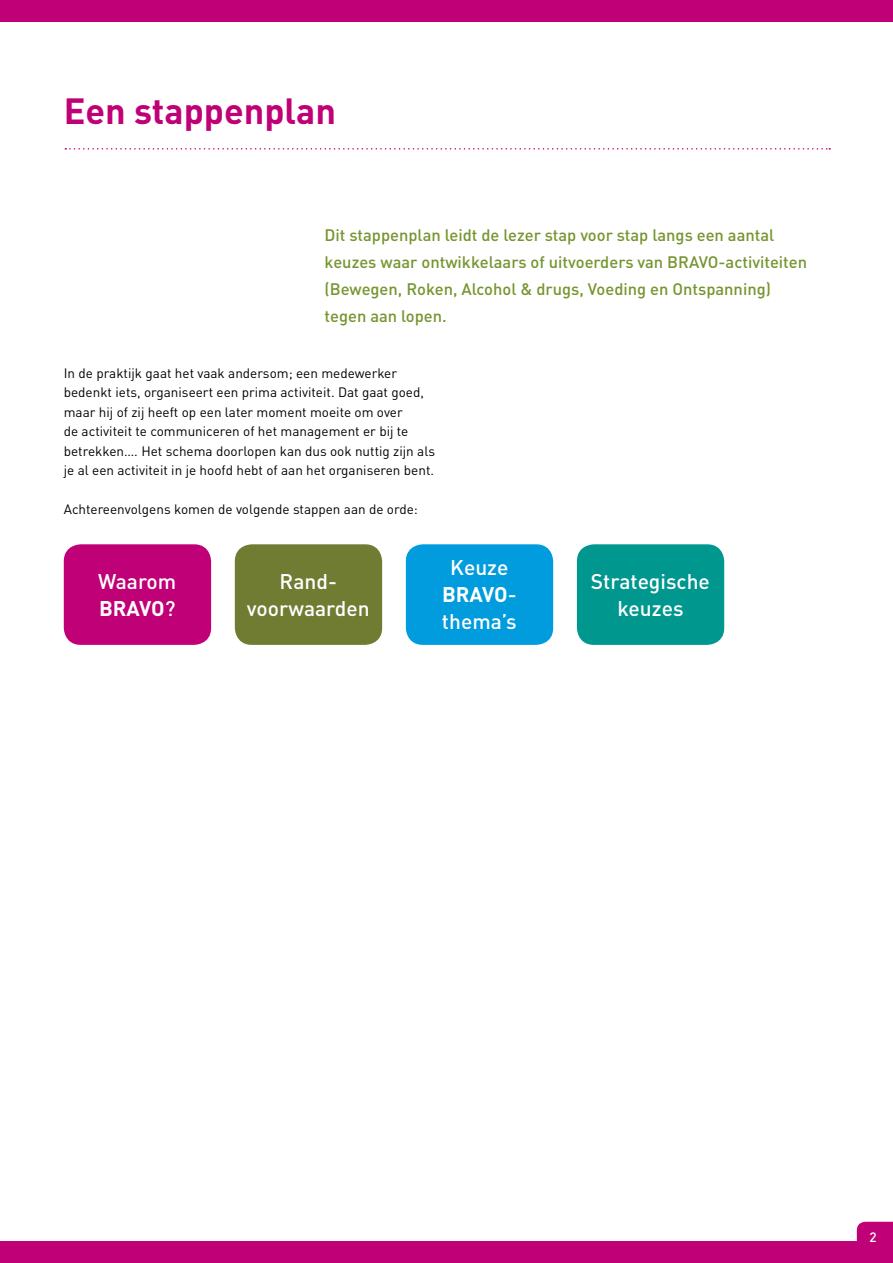
<style>
.page{position:relative;width:893px;height:1263px;background:#fff}
.page>*{position:absolute;margin:0;border:0;box-sizing:border-box;transform-origin:0 0}
.Kop{font:700 36px "DIN";color:#c00076}
.Normal__Web{font:500 21px/27px "DIN";color:#fff;text-align:center}
.Normal__Web-2{font:700 21px "DIN";letter-spacing:-.005em;color:#fff}
.intro{font:500 16.5px/27px "DIN";color:#769530}
.txt{font:13.5px/19.5px "DIN";color:#000}
.txt-2{font:500 13.5px "DIN";color:#fff}
.s1{font-weight:500}
</style>
<div class="page">
<div style="left:0;top:1242px;width:893px;height:21px;background:#c00076"></div>
<svg style="left:857px;top:1222px;width:36px;height:20px"></svg>
<div style="left:0;top:0;width:893px;height:21px;background:#c00076"></div>
<div style="left:235px;top:544px;width:147px;height:101px;background:#707c31;border-radius:17px"></div>
<div style="left:577px;top:544px;width:147px;height:101px;background:#00978e;border-radius:17px"></div>
<div style="left:406px;top:544px;width:147px;height:101px;background:#009cdd;border-radius:17px"></div>
<div style="left:64px;top:544px;width:147px;height:101px;background:#c00076;border-radius:17px"></div>
<svg style="left:65px;top:148px;width:765px;height:2px"></svg>
<p class="Kop" style="left:64px;top:87px;width:274px">Een stappenplan</p>
<p class="intro" style="left:325px;top:221px;width:484px">Dit stappenplan leidt de lezer stap voor stap langs een aantal keuzes waar ontwikkelaars of uitvoerders van BRAVO-activiteiten (Bewegen, Roken, Alcohol &amp; drugs, Voeding en Ontspanning) tegen aan lopen.</p>
<p class="txt" style="left:64px;top:363px;width:373px">In de praktijk gaat het vaak andersom; een medewerker bedenkt iets, organiseert een prima activiteit. Dat gaat goed, maar hij of zij heeft op een later moment moeite om over<br>de activiteit te communiceren of het management er bij te betrekken…. Het schema doorlopen kan dus ook nuttig zijn als je al een activiteit in je hoofd hebt of aan het organiseren bent.</p>
<p class="txt" style="left:64px;top:499px;width:356px">Achtereenvolgens komen de volgende stappen aan de orde:</p>
<p class="Normal__Web" style="left:98px;top:567px;width:79px">Waarom</p>
<p class="Normal__Web-2" style="left:99px;top:594px;width:78px">BRAVO<span class="s1">?</span></p>
<p class="Normal__Web" style="left:280px;top:567px;width:59px">Rand-</p>
<p class="Normal__Web" style="left:247px;top:594px;width:124px">voorwaarden</p>
<p class="Normal__Web" style="left:450px;top:553px;width:60px">Keuze</p>
<p class="Normal__Web-2" style="left:442px;top:581px;width:76px">BRAVO<span class="s1">-</span></p>
<p class="Normal__Web" style="left:442px;top:607px;width:76px">thema’s</p>
<p class="Normal__Web" style="left:591px;top:567px;width:121px">Strategische keuzes</p>
<p class="txt-2" style="left:869px;top:1228px;width:9px">2</p>
</div>
